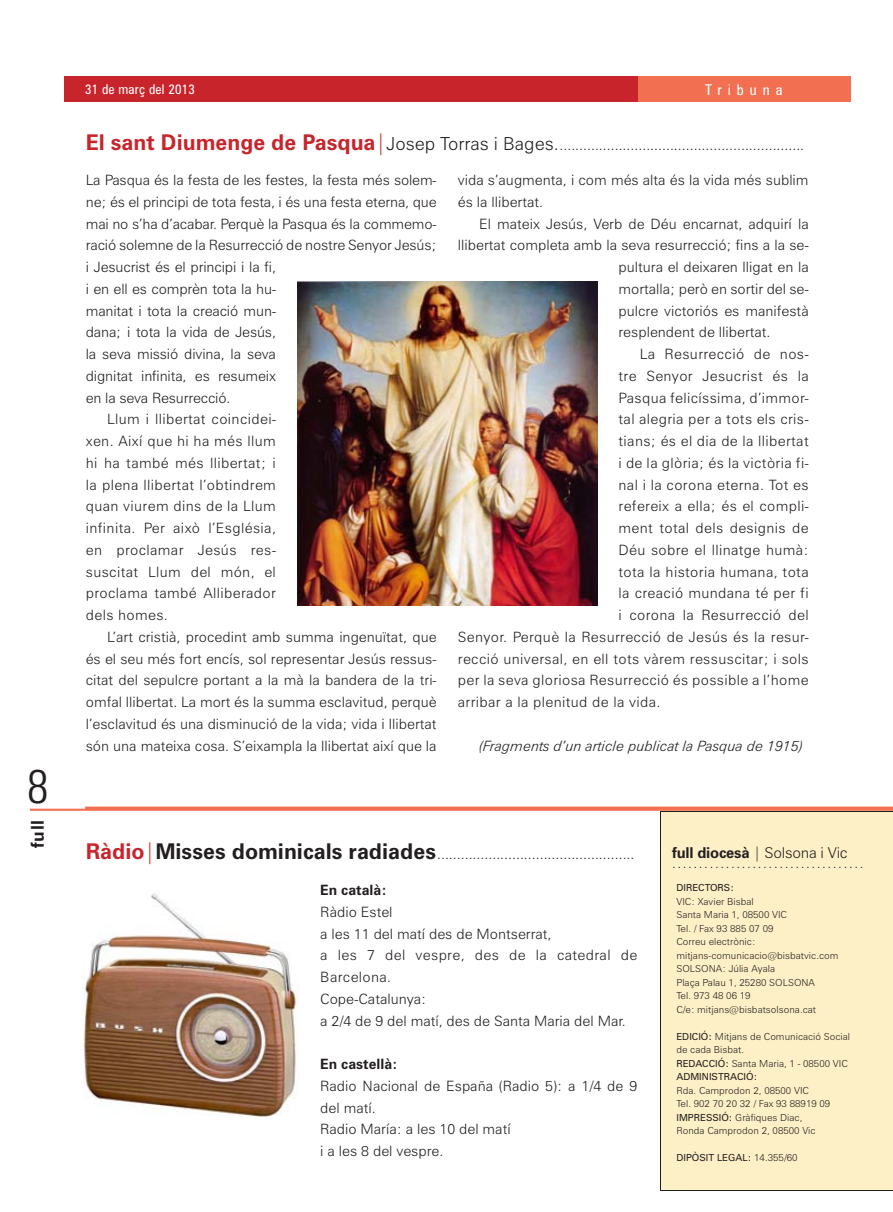
<style>
.page{position:relative;width:893px;height:1212px;background:#fff}
.page>*{position:absolute;margin:0;border:0;box-sizing:border-box;transform-origin:0 0}
.t1{font:300 condensed 48px "Zurich BT";color:#231f20}
.t2{font:700 17.7px "Zurich BT";color:#231f20}
.t3{font:300 15px "Zurich BT";letter-spacing:-.015em;color:#231f20}
.t4{font:condensed 15px "Zurich BT";letter-spacing:.4em;color:#fff}
.t5{font:300 14.25px/21.8px "Zurich BT";color:#231f20}
.t6{font:300 14.25px "Zurich BT";letter-spacing:.025em;color:#231f20}
.t7{font:italic 300 14.25px "Zurich BT";color:#231f20}
.t8{font:700 14.25px "Zurich BT";color:#231f20}
.t9{font:300 13.5px "Zurich BT";color:#231f20}
.t10{font:condensed 13.5px "Zurich BT";letter-spacing:.02em;color:#fff}
.t11{font:300 9.75px/13.5px "Zurich BT";color:#231f20}
.t12{font:9.75px "Zurich BT";color:#231f20}
.s1{font-weight:700;font-size:21.75px;color:#c8242b}
.s2{font-size:21.75px;color:#c8242b}
.s3{font-size:18px}
.s4{font-weight:700;font-size:21.75px}
.s5{font-weight:700}
.s6{font-weight:400}
.s7{font-weight:300}
</style>
<div class="page">
<div style="left:661px;top:811px;width:232px;height:379px;background:#fef0c6"></div>
<hr style="left:661px;top:811px;width:232px;height:1px;background:#231f20">
<hr style="left:661px;top:811px;width:1px;height:379px;background:#231f20">
<hr style="left:661px;top:1190px;width:232px;height:1px;background:#231f20">
<div style="left:64px;top:77px;width:786px;height:25px;background:#c8242b"></div>
<div style="left:638px;top:77px;width:212px;height:25px;background:#f36f51"></div>
<img style="left:82px;top:893px;width:214px;height:224px">
<svg style="left:30px;top:806px;width:863px;height:5px;background:#f4876f"></svg>
<img style="left:297px;top:281px;width:300px;height:324px">
<h1 class="t1" style="left:27px;top:756px;width:24px">8</h1>
<p class="t2" style="left:27px;top:848px;width:30px;rotate:-90deg">full</p>
<p class="t10" style="left:85px;top:81px;width:112px">31 de març del 2013</p>
<p class="t4" style="left:705px;top:81px;width:79px">Tribuna</p>
<p class="t5" style="left:86px;top:134px;width:720px"><span class="s1">El sant Diumenge de Pasqua</span><span class="s2">|</span><span class="s3">Josep Torras i Bages.</span> ..............................................................</p>
<p class="t5" style="left:86px;top:169px;width:352px">La Pasqua és la festa de les festes, la festa més solem-</p>
<p class="t5" style="left:86px;top:191px;width:352px">ne; és el principi de tota festa, i és una festa eterna, que</p>
<p class="t5" style="left:86px;top:213px;width:352px">mai no s’ha d’acabar. Perquè la Pasqua és la commemo-</p>
<p class="t5" style="left:86px;top:234px;width:352px">ració solemne de la Resurrecció de nostre Senyor Jesús;</p>
<p class="t5" style="left:86px;top:256px;width:192px">i Jesucrist és el principi i la fi,</p>
<p class="t5" style="left:86px;top:278px;width:192px">i en ell es comprèn tota la hu-</p>
<p class="t5" style="left:86px;top:300px;width:192px">manitat i tota la creació mun-</p>
<p class="t5" style="left:86px;top:321px;width:192px">dana; i tota la vida de Jesús,</p>
<p class="t5" style="left:86px;top:343px;width:192px">la seva missió divina, la seva</p>
<p class="t5" style="left:86px;top:365px;width:192px">dignitat infinita, es resumeix</p>
<p class="t5" style="left:86px;top:387px;width:146px">en la seva Resurrecció.</p>
<p class="t6" style="left:107px;top:411px;width:170px">Llum i llibertat coincidei-</p>
<p class="t6" style="left:86px;top:432px;width:192px">xen. Així que hi ha més llum</p>
<p class="t6" style="left:86px;top:454px;width:192px">hi ha també més llibertat; i</p>
<p class="t6" style="left:86px;top:476px;width:192px">la plena llibertat l’obtindrem</p>
<p class="t6" style="left:86px;top:498px;width:192px">quan viurem dins de la Llum</p>
<p class="t6" style="left:86px;top:519px;width:192px">infinita. Per això l’Església,</p>
<p class="t6" style="left:86px;top:541px;width:192px">en proclamar Jesús res-</p>
<p class="t6" style="left:86px;top:563px;width:192px">suscitat Llum del món, el</p>
<p class="t6" style="left:86px;top:585px;width:192px">proclama també Alliberador</p>
<p class="t6" style="left:86px;top:606px;width:84px">dels homes.</p>
<p class="t5" style="left:107px;top:626px;width:331px">L’art cristià, procedint amb summa ingenuïtat, que</p>
<p class="t5" style="left:86px;top:648px;width:352px">és el seu més fort encís, sol representar Jesús ressus-</p>
<p class="t5" style="left:86px;top:669px;width:352px">citat del sepulcre portant a la mà la bandera de la tri-</p>
<p class="t5" style="left:86px;top:691px;width:352px">omfal llibertat. La mort és la summa esclavitud, perquè</p>
<p class="t5" style="left:86px;top:713px;width:352px">l’esclavitud és una disminució de la vida; vida i llibertat</p>
<p class="t5" style="left:86px;top:735px;width:352px">són una mateixa cosa. S’eixampla la llibertat així que la</p>
<p class="t5" style="left:458px;top:169px;width:352px">vida s’augmenta, i com més alta és la vida més sublim és la llibertat.</p>
<p class="t5" style="left:479px;top:213px;width:331px">El mateix Jesús, Verb de Déu encarnat, adquirí la</p>
<p class="t5" style="left:458px;top:234px;width:352px">llibertat completa amb la seva resurrecció; fins a la se-</p>
<p class="t5" style="left:618px;top:256px;width:192px">pultura el deixaren lligat en la</p>
<p class="t5" style="left:618px;top:278px;width:192px">mortalla; però en sortir del se-</p>
<p class="t5" style="left:618px;top:299px;width:192px">pulcre victoriós es manifestà</p>
<p class="t5" style="left:618px;top:321px;width:153px">resplendent de llibertat.</p>
<p class="t6" style="left:640px;top:345px;width:170px">La Resurrecció de nos-</p>
<p class="t6" style="left:618px;top:367px;width:192px">tre Senyor Jesucrist és la</p>
<p class="t6" style="left:618px;top:389px;width:192px">Pasqua felicíssima, d’immor-</p>
<p class="t6" style="left:618px;top:411px;width:192px">tal alegria per a tots els cris-</p>
<p class="t6" style="left:618px;top:432px;width:192px">tians; és el dia de la llibertat</p>
<p class="t6" style="left:618px;top:454px;width:192px">i de la glòria; és la victòria fi-</p>
<p class="t6" style="left:618px;top:476px;width:192px">nal i la corona eterna. Tot es</p>
<p class="t6" style="left:618px;top:498px;width:192px">refereix a ella; és el compli-</p>
<p class="t6" style="left:618px;top:519px;width:192px">ment total dels designis de</p>
<p class="t6" style="left:618px;top:541px;width:192px">Déu sobre el llinatge humà:</p>
<p class="t6" style="left:618px;top:563px;width:192px">tota la historia humana, tota</p>
<p class="t6" style="left:618px;top:585px;width:192px">la creació mundana té per fi</p>
<p class="t6" style="left:618px;top:606px;width:192px">i corona la Resurrecció del</p>
<p class="t6" style="left:458px;top:628px;width:352px">Senyor. Perquè la Resurrecció de Jesús és la resur-</p>
<p class="t6" style="left:458px;top:650px;width:352px">recció universal, en ell tots vàrem ressuscitar; i sols</p>
<p class="t6" style="left:458px;top:671px;width:352px">per la seva gloriosa Resurrecció és possible a l’home</p>
<p class="t6" style="left:458px;top:693px;width:204px">arribar a la plenitud de la vida.</p>
<p class="t7" style="left:479px;top:737px;width:325px">(Fragments d’un article publicat la Pasqua de 1915)</p>
<p class="t5" style="left:86px;top:843px;width:550px"><span class="s1">Ràdio</span><span class="s2">|</span><span class="s4">Misses dominicals radiades</span> ..................................................</p>
<p class="t3" style="left:672px;top:843px;width:177px"><span class="s5">full diocesà</span> | Solsona i Vic</p>
<p class="t9" style="left:672px;top:855px;width:193px">....................................</p>
<p class="t8" style="left:320px;top:881px;width:68px">En català:</p>
<p class="t5" style="left:320px;top:901px;width:319px">Ràdio Estel<br>a les 11 del matí des de Montserrat,<br>a les 7 del vespre, des de la catedral de<br>Barcelona.<br>Cope-Catalunya:<br>a 2/4 de 9 del matí, des de Santa Maria del Mar.</p>
<p class="t8" style="left:320px;top:1055px;width:79px">En castellà:</p>
<p class="t5" style="left:320px;top:1075px;width:318px">Radio Nacional de España (Radio 5): a 1/4 de 9 del matí.<br>Radio María: a les 10 del matí<br>i a les 8 del vespre.</p>
<p class="t12" style="left:676px;top:882px;width:59px">DIRECTORS:</p>
<p class="t11" style="left:676px;top:894px;width:164px">VIC: Xavier Bisbal<br>Santa Maria 1, 08500 VIC<br>Tel. / Fax 93 885 07 09<br>Correu electrònic: mitjans-comunicacio@bisbatvic.com<br>SOLSONA: Júlia Ayala<br>Plaça Palau 1, 25280 SOLSONA<br>Tel. 973 48 06 19<br>C/e: mitjans@bisbatsolsona.cat</p>
<p class="t11" style="left:676px;top:1029px;width:175px"><span class="s6">EDICIÓ:</span> Mitjans de Comunicació Social de cada Bisbat.<br><span class="s6">REDACCIÓ:</span> Santa Maria, 1 - 08500 VIC<br><span class="s6">ADMINISTRACIÓ:</span></p>
<p class="t11" style="left:676px;top:1083px;width:155px">Rda. Camprodon 2, 08500 VIC<br>Tel. 902 70 20 32 / Fax 93 88919 09<br><span class="s6">IMPRESSIÓ:</span> Gràfiques Diac,<br>Ronda Camprodon 2, 08500 Vic</p>
<p class="t12" style="left:676px;top:1152px;width:123px">DIPÒSIT LEGAL: <span class="s7">14.355/60</span></p>
</div>
